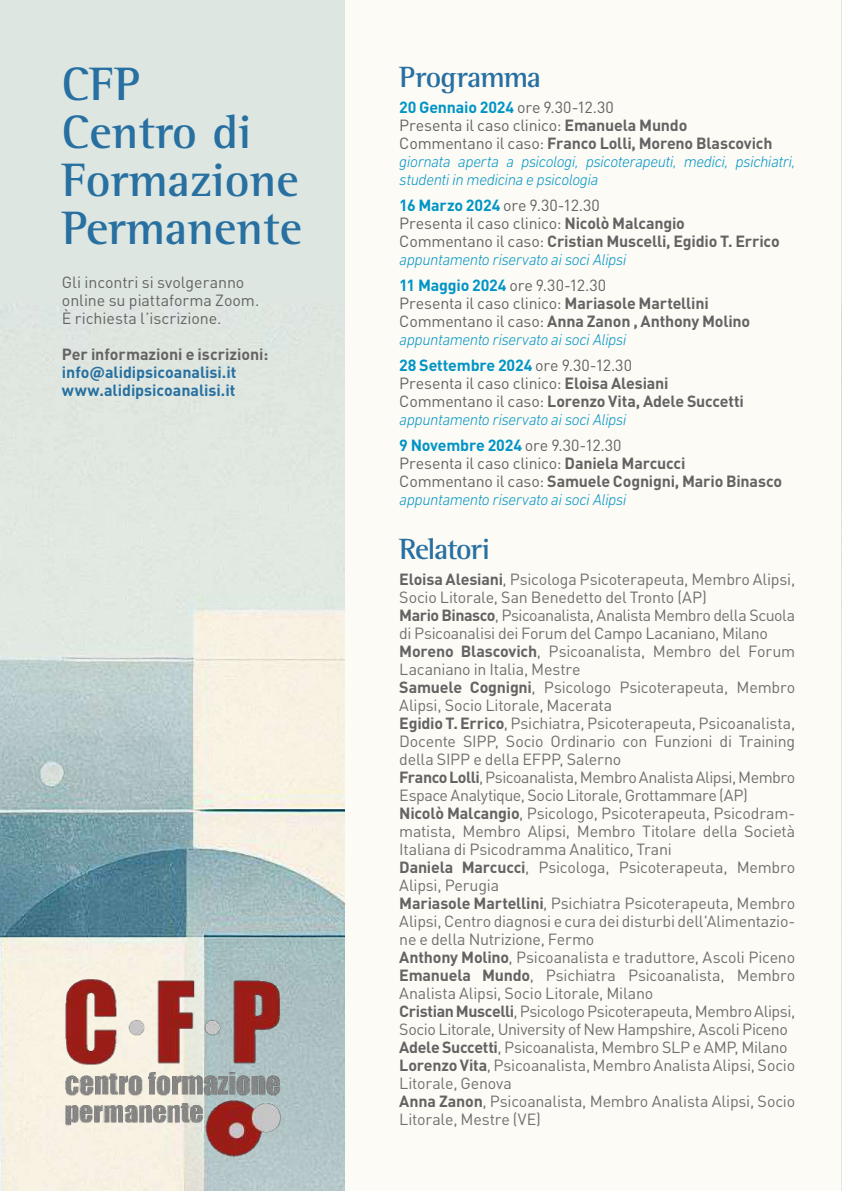
<style>
.page{position:relative;width:842px;height:1191px;background:#fff}
.page>*{position:absolute;margin:0;border:0;box-sizing:border-box;transform-origin:0 0}
.t1{font:700 48px/48px "Rotis Semi Serif Std";color:#2770a1}
.t2{font:700 30px "Rotis Semi Serif Std";letter-spacing:-.035em;color:#2770a1}
.t3{font:16px/18px "DIN Pro";letter-spacing:-.015em;color:#706f6f}
.t4{font:16px/18px "DIN Pro";letter-spacing:-.005em;color:#646363}
.t5{font:italic 300 16px/18px "DIN Next LT Pro";letter-spacing:-.025em;color:#0094c5}
.t6{font:700 16px/18px "DIN Pro";letter-spacing:-.005em;color:#2770a1}
.t7{font:700 16px "DIN Pro";letter-spacing:-.005em;color:#646363}
.s1{font-weight:700;color:#0094c5}
.s2{font-weight:700}
.s3{font-weight:700;color:#646363}
</style>
<div class="page">
<div style="left:0;top:0;width:841px;height:1191px;background:#dde6e0"></div>
<img style="left:0;top:303px;width:346px;height:888px">
<div style="left:346px;top:0;width:495px;height:1191px;background:#fcfbf6"></div>
<img style="left:49px;top:960px;width:247px;height:205px">
<h1 class="t1" style="left:62px;top:60px;width:242px">CFP<br>Centro di<br>Formazione<br>Permanente</h1>
<h2 class="t2" style="left:399px;top:59px;width:143px">Programma</h2>
<p class="t4" style="left:399px;top:97px;width:375px"><span class="s1">20 Gennaio 2024</span> ore 9.30-12.30<br>Presenta il caso clinico: <span class="s2">Emanuela Mundo<br></span>Commentano il caso: <span class="s2">Franco Lolli, Moreno Blascovich</span></p>
<p class="t5" style="left:399px;top:152px;width:397px">giornata aperta a psicologi, psicoterapeuti, medici, psichiatri, studenti in medicina e psicologia</p>
<p class="t4" style="left:399px;top:195px;width:382px"><span class="s1">16 Marzo 2024</span> ore 9.30-12.30<br>Presenta il caso clinico: <span class="s2">Nicolò Malcangio<br></span>Commentano il caso: <span class="s2">Cristian Muscelli, Egidio T. Errico</span></p>
<p class="t5" style="left:399px;top:250px;width:229px">appuntamento riservato ai soci Alipsi</p>
<p class="t4" style="left:399px;top:275px;width:352px"><span class="s1">11 Maggio 2024</span> ore 9.30-12.30<br>Presenta il caso clinico: <span class="s2">Mariasole Martellini<br></span>Commentano il caso: <span class="s2">Anna Zanon , Anthony Molino</span></p>
<p class="t5" style="left:399px;top:330px;width:229px">appuntamento riservato ai soci Alipsi</p>
<p class="t4" style="left:399px;top:355px;width:346px"><span class="s1">28 Settembre 2024</span> ore 9.30-12.30<br>Presenta il caso clinico: <span class="s2">Eloisa Alesiani<br></span>Commentano il caso: <span class="s2">Lorenzo Vita, Adele Succetti</span></p>
<p class="t5" style="left:399px;top:410px;width:229px">appuntamento riservato ai soci Alipsi</p>
<p class="t4" style="left:399px;top:435px;width:384px"><span class="s1">9 Novembre 2024</span> ore 9.30-12.30<br>Presenta il caso clinico: <span class="s2">Daniela Marcucci<br></span>Commentano il caso: <span class="s2">Samuele Cognigni, Mario Binasco</span></p>
<p class="t5" style="left:399px;top:490px;width:229px">appuntamento riservato ai soci Alipsi</p>
<h2 class="t2" style="left:399px;top:531px;width:92px">Relatori</h2>
<p class="t3" style="left:399px;top:569px;width:397px"><span class="s3">Eloisa Alesiani</span>, Psicologa Psicoterapeuta, Membro Alipsi, Socio Litorale, San Benedetto del Tronto (AP)<br><span class="s3">Mario Binasco</span>, Psicoanalista, Analista Membro della Scuola di Psicoanalisi dei Forum del Campo Lacaniano, Milano <span class="s3">Moreno Blascovich</span>, Psicoanalista, Membro del Forum Lacaniano in Italia, Mestre<br><span class="s3">Samuele Cognigni</span>, Psicologo Psicoterapeuta, Membro Alipsi, Socio Litorale, Macerata<br><span class="s3">Egidio T. Errico</span>, Psichiatra, Psicoterapeuta, Psicoanalista, Docente SIPP, Socio Ordinario con Funzioni di Training della SIPP e della EFPP, Salerno<br><span class="s3">Franco Lolli</span>, Psicoanalista, Membro Analista Alipsi, Membro Espace Analytique, Socio Litorale, Grottammare (AP)<br><span class="s3">Nicolò Malcangio</span>, Psicologo, Psicoterapeuta, Psicodram&shy;matista, Membro Alipsi, Membro Titolare della Società Italiana di Psicodramma Analitico, Trani<br><span class="s3">Daniela Marcucci</span>, Psicologa, Psicoterapeuta, Membro Alipsi, Perugia<br><span class="s3">Mariasole Martellini</span>, Psichiatra Psicoterapeuta, Membro Alipsi, Centro diagnosi e cura dei disturbi dell'Alimentazio&shy;ne e della Nutrizione, Fermo<br><span class="s3">Anthony Molino</span>, Psicoanalista e traduttore, Ascoli Piceno <span class="s3">Emanuela Mundo</span>, Psichiatra Psicoanalista, Membro Analista Alipsi, Socio Litorale, Milano<br><span class="s3">Cristian Muscelli</span>, Psicologo Psicoterapeuta, Membro Alipsi, Socio Litorale, University of New Hampshire, Ascoli Piceno <span class="s3">Adele Succetti</span>, Psicoanalista, Membro SLP e AMP, Milano <span class="s3">Lorenzo Vita</span>, Psicoanalista, Membro Analista Alipsi, Socio Litorale, Genova<br><span class="s3">Anna Zanon</span>, Psicoanalista, Membro Analista Alipsi, Socio Litorale, Mestre (VE)</p>
<p class="t4" style="left:62px;top:272px;width:199px">Gli incontri si svolgeranno online su piattaforma Zoom.<br>È richiesta l’iscrizione.</p>
<p class="t7" style="left:62px;top:343px;width:208px">Per informazioni e iscrizioni:</p>
<p class="t6" style="left:62px;top:362px;width:176px">info@alidipsicoanalisi.it www.alidipsicoanalisi.it</p>
</div>
